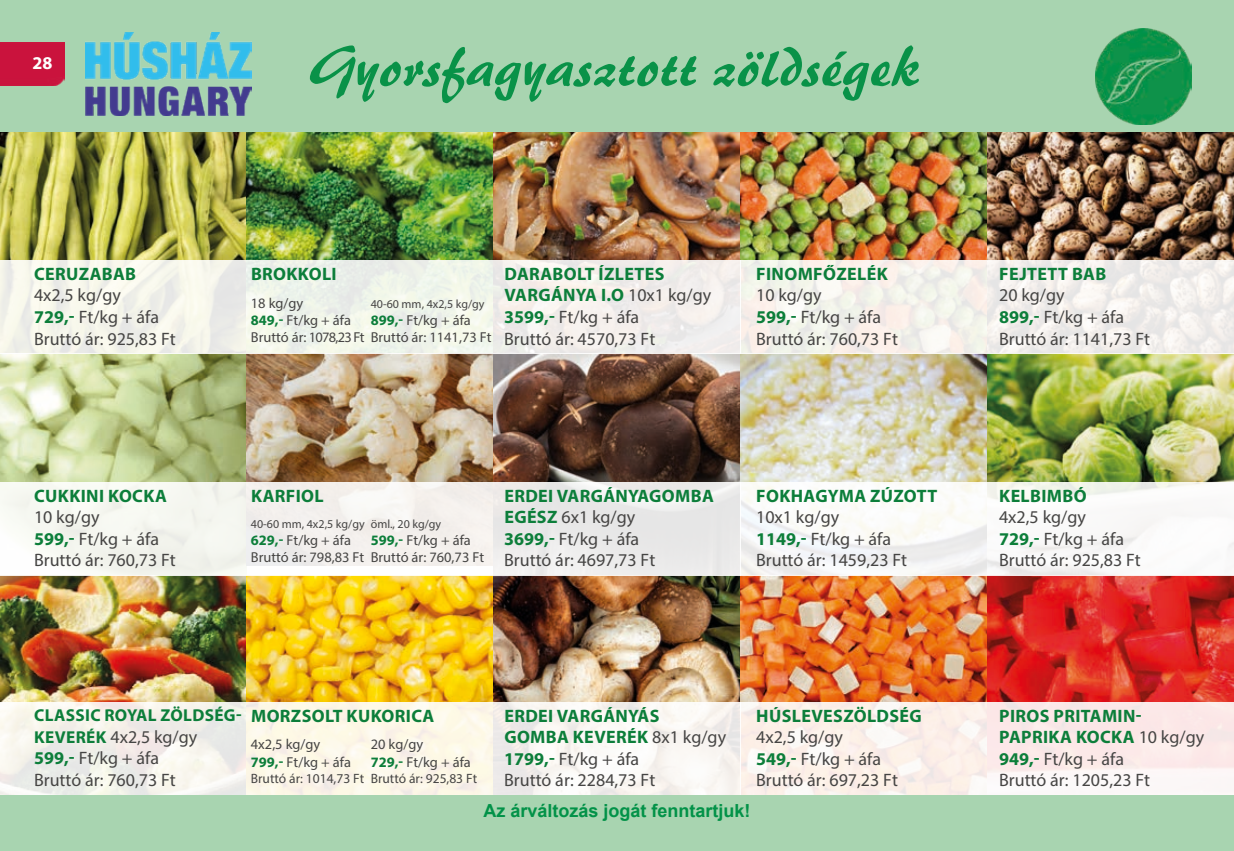
<style>
.page{position:relative;width:1234px;height:851px;background:#fff}
.page>*{position:absolute;margin:0;border:0;box-sizing:border-box;transform-origin:0 0}
.t1{font:57px "H Brush 445 BT";color:#099248}
.t2{font:18px/21.6px "Myriad Pro";color:#464544}
.t3{font:700 18px "Myriad Pro";letter-spacing:.02em;color:#0c7e3a}
.t4{font:700 18px "Arial";color:#029248}
.t5{font:700 18px "Myriad Pro";color:#fff}
.t6{font:700 17.25px "Myriad Pro";letter-spacing:.02em;color:#0c7e3a}
.t7{font:14.4px/17.2px "Myriad Pro";color:#464544}
.t8{font:13.5px "Myriad Pro";color:#464544}
.t9{font:12px "Myriad Pro";color:#464544}
.s1{font-weight:700;color:#0c7e3a}
.s2{font-weight:700;font-size:17.25px;color:#0c7e3a}
</style>
<div class="page">
<img style="left:0;top:132px;width:247px;height:570px">
<img style="left:247px;top:132px;width:986px;height:128px">
<img style="left:247px;top:354px;width:246px;height:128px">
<img style="left:247px;top:575px;width:986px;height:127px">
<img style="left:493px;top:354px;width:740px;height:128px">
<div style="left:0;top:0;width:1233px;height:132px;background:#a8d4b0"></div>
<div style="left:0;top:260px;width:247px;height:94px;background:linear-gradient(to right,#f6f6ec,#f0f0e9)"></div>
<div style="left:0;top:702px;width:247px;height:93px;background:linear-gradient(to right,#f3f2eb,#f1efea)"></div>
<div style="left:0;top:482px;width:247px;height:93px;background:#f5f7f1"></div>
<div style="left:493px;top:260px;width:247px;height:94px;background:#f2eeeb"></div>
<div style="left:740px;top:260px;width:246px;height:94px;background:linear-gradient(to right,#f4f1eb,#f5f1eb)"></div>
<div style="left:986px;top:260px;width:247px;height:94px;background:linear-gradient(to right,#f1eeeb,#f1eeec)"></div>
<svg style="left:493px;top:702px;width:247px;height:93px;fill:#f9f6f2"></svg>
<svg style="left:741px;top:702px;width:245px;height:93px;fill:#fcf0e8"></svg>
<div style="left:986px;top:702px;width:247px;height:93px;background:linear-gradient(to right,#fbecec,#fbedec)"></div>
<div style="left:493px;top:482px;width:247px;height:93px;background:#e9e8e8"></div>
<div style="left:740px;top:482px;width:246px;height:93px;background:linear-gradient(to bottom,#fefefb,#f0f0f1)"></div>
<div style="left:247px;top:260px;width:246px;height:94px;background:#f0f5ea"></div>
<div style="left:247px;top:702px;width:246px;height:93px;background:#fdf8e6"></div>
<div style="left:247px;top:482px;width:246px;height:93px;background:linear-gradient(to bottom,#f3efeb,#f6f4f3)"></div>
<img style="left:1095px;top:29px;width:96px;height:96px">
<div style="left:0;top:795px;width:1233px;height:55px;background:#a8d4b0"></div>
<div style="left:0;top:43px;width:65px;height:42px;background:#ca133d"></div>
<img style="left:85px;top:32px;width:166px;height:84px">
<p class="t5" style="left:33px;top:51px;width:21px">28</p>
<h1 class="t1" style="left:311px;top:30px;width:612px">Gyorsfagyasztott zöldségek</h1>
<p class="t3" style="left:34px;top:262px;width:103px">CERUZABAB</p>
<p class="t2" style="left:34px;top:284px;width:143px">4x2,5 kg/gy<br><span class="s1">729,-</span> Ft/kg + áfa<br>Bruttó ár: 925,83 Ft</p>
<p class="t3" style="left:251px;top:262px;width:87px">BROKKOLI</p>
<p class="t7" style="left:251px;top:294px;width:242px">18 kg/gy<br><span class="s1">849,-</span> Ft/kg + áfa<br>Bruttó ár: 1078,23 Ft Bruttó ár: 1141,73 Ft</p>
<p class="t9" style="left:370px;top:296px;width:115px">40-60 mm, 4x2,5 kg/gy</p>
<p class="t7" style="left:370px;top:311px;width:101px"><span class="s1">899,-</span> Ft/kg + áfa</p>
<p class="t2" style="left:504px;top:262px;width:208px"><span class="s1">DARABOLT ÍZLETES<br>VARGÁNYA I.O</span> 10x1 kg/gy<br><span class="s1">3599,-</span> Ft/kg + áfa<br>Bruttó ár: 4570,73 Ft</p>
<p class="t3" style="left:756px;top:262px;width:133px">FINOMFŐZELÉK</p>
<p class="t2" style="left:756px;top:284px;width:143px">10 kg/gy<br><span class="s1">599,-</span> Ft/kg + áfa<br>Bruttó ár: 760,73 Ft</p>
<p class="t3" style="left:34px;top:483px;width:134px">CUKKINI KOCKA</p>
<p class="t2" style="left:34px;top:506px;width:143px">10 kg/gy<br><span class="s1">599,-</span> Ft/kg + áfa<br>Bruttó ár: 760,73 Ft</p>
<p class="t3" style="left:251px;top:483px;width:74px">KARFIOL</p>
<p class="t9" style="left:251px;top:516px;width:115px">40-60 mm, 4x2,5 kg/gy</p>
<p class="t7" style="left:251px;top:531px;width:235px"><span class="s1">629,-</span> Ft/kg + áfa<br>Bruttó ár: 798,83 Ft Bruttó ár: 760,73 Ft</p>
<p class="t9" style="left:370px;top:516px;width:72px">öml., 20 kg/gy</p>
<p class="t7" style="left:370px;top:531px;width:101px"><span class="s1">599,-</span> Ft/kg + áfa</p>
<p class="t2" style="left:504px;top:484px;width:211px"><span class="s1">ERDEI VARGÁNYAGOMBA<br>EGÉSZ</span> 6x1 kg/gy<br><span class="s1">3699,-</span> Ft/kg + áfa<br>Bruttó ár: 4697,73 Ft</p>
<p class="t3" style="left:756px;top:483px;width:182px">FOKHAGYMA ZÚZOTT</p>
<p class="t2" style="left:756px;top:506px;width:153px">10x1 kg/gy<br><span class="s1">1149,-</span> Ft/kg + áfa<br>Bruttó ár: 1459,23 Ft</p>
<p class="t6" style="left:34px;top:703px;width:209px">CLASSIC ROYAL ZÖLDSÉG-</p>
<p class="t2" style="left:34px;top:725px;width:165px"><span class="s2">KEVERÉK</span> 4x2,5 kg/gy<br><span class="s1">599,-</span> Ft/kg + áfa<br>Bruttó ár: 760,73 Ft</p>
<p class="t3" style="left:251px;top:703px;width:185px">MORZSOLT KUKORICA</p>
<p class="t7" style="left:251px;top:735px;width:101px">4x2,5 kg/gy<br><span class="s1">799,-</span> Ft/kg + áfa</p>
<p class="t8" style="left:251px;top:769px;width:115px">Bruttó ár: 1014,73 Ft</p>
<p class="t7" style="left:370px;top:735px;width:101px">20 kg/gy<br><span class="s1">729,-</span> Ft/kg + áfa</p>
<p class="t8" style="left:370px;top:769px;width:108px">Bruttó ár: 925,83 Ft</p>
<p class="t2" style="left:504px;top:704px;width:223px"><span class="s1">ERDEI VARGÁNYÁS<br>GOMBA KEVERÉK</span> 8x1 kg/gy<br><span class="s1">1799,-</span> Ft/kg + áfa<br>Bruttó ár: 2284,73 Ft</p>
<p class="t3" style="left:756px;top:703px;width:167px">HÚSLEVESZÖLDSÉG</p>
<p class="t2" style="left:756px;top:726px;width:143px">4x2,5 kg/gy<br><span class="s1">549,-</span> Ft/kg + áfa<br>Bruttó ár: 697,23 Ft</p>
<p class="t4" style="left:483px;top:798px;width:269px">Az árváltozás jogát fenntartjuk!</p>
<p class="t3" style="left:999px;top:262px;width:108px">FEJTETT BAB</p>
<p class="t2" style="left:998px;top:284px;width:153px">20 kg/gy<br><span class="s1">899,-</span> Ft/kg + áfa<br>Bruttó ár: 1141,73 Ft</p>
<p class="t3" style="left:999px;top:483px;width:89px">KELBIMBÓ</p>
<p class="t2" style="left:998px;top:506px;width:143px">4x2,5 kg/gy<br><span class="s1">729,-</span> Ft/kg + áfa<br>Bruttó ár: 925,83 Ft</p>
<p class="t2" style="left:998px;top:704px;width:206px"><span class="s1">PIROS PRITAMIN-<br>PAPRIKA KOCKA</span> 10 kg/gy<br><span class="s1">949,-</span> Ft/kg + áfa<br>Bruttó ár: 1205,23 Ft</p>
</div>
